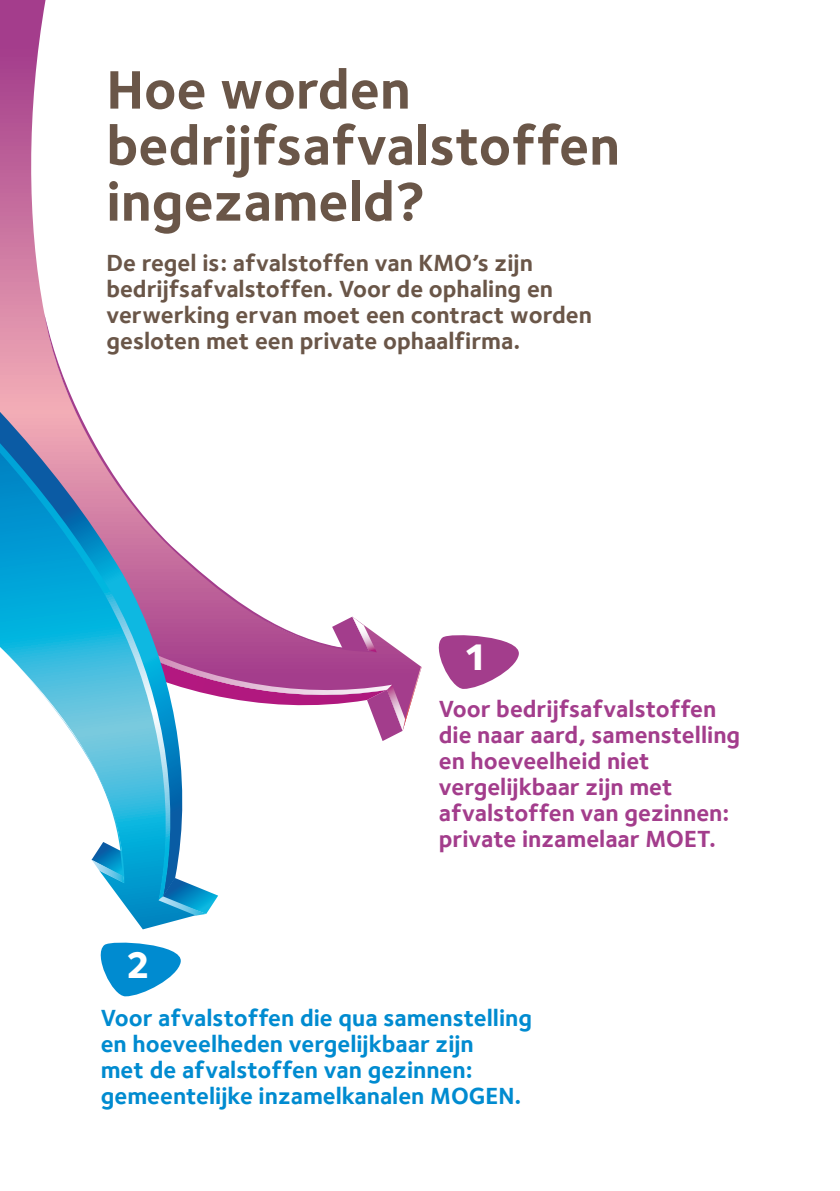
<style>
.page{position:relative;width:840px;height:1191px;background:#fff}
.page>*{position:absolute;margin:0;border:0;box-sizing:border-box;transform-origin:0 0}
.t1{font:700 56px/56px "Foundry Sterling";color:#6a5648}
.t2{font:38px "Foundry Sterling Extra Bold CE";color:#fff}
.t3{font:700 24px/26px "Foundry Sterling";color:#6a5648}
.t4{font:700 24px/26px "Foundry Sterling";color:#a33d8c}
.t5{font:700 24px/26px "Foundry Sterling";color:#008bd0}
</style>
<div class="page">
<svg style="left:438px;top:635px;width:81px;height:54px"></svg>
<svg style="left:100px;top:942px;width:81px;height:54px"></svg>
<svg style="left:0;top:0;width:421px;height:667px"></svg>
<svg style="left:44px;top:313px;width:332px;height:237px"></svg>
<svg style="left:369px;top:667px;width:52px;height:74px"></svg>
<svg style="left:197px;top:550px;width:195px;height:156px"></svg>
<svg style="left:0;top:412px;width:195px;height:39px"></svg>
<svg style="left:121px;top:451px;width:76px;height:478px"></svg>
<svg style="left:0;top:443px;width:183px;height:457px"></svg>
<svg style="left:158px;top:878px;width:60px;height:37px"></svg>
<svg style="left:6px;top:653px;width:128px;height:230px"></svg>
<h1 class="t1" style="left:106px;top:61px;width:515px">Hoe worden bedrijfsafvalstoffen ingezameld?</h1>
<p class="t3" style="left:106px;top:249px;width:486px">De regel is: afvalstoffen van KMO’s zijn bedrijfsafvalstoffen. Voor de ophaling en verwerking ervan moet een contract worden gesloten met een private ophaalfirma.</p>
<h2 class="t2" style="left:463px;top:633px;width:27px">1</h2>
<h2 class="t2" style="left:125px;top:940px;width:27px">2</h2>
<p class="t4" style="left:438px;top:695px;width:303px">Voor bedrijfsafvalstoffen die naar aard, samenstelling en hoeveelheid niet vergelijkbaar zijn met afvalstoffen van gezinnen: private inzamelaar moet.</p>
<p class="t5" style="left:101px;top:1004px;width:432px">Voor afvalstoffen die qua samenstelling en hoeveelheden vergelijkbaar zijn<br>met de afvalstoffen van gezinnen: gemeentelijke inzamelkanalen MOGEN.</p>
</div>
